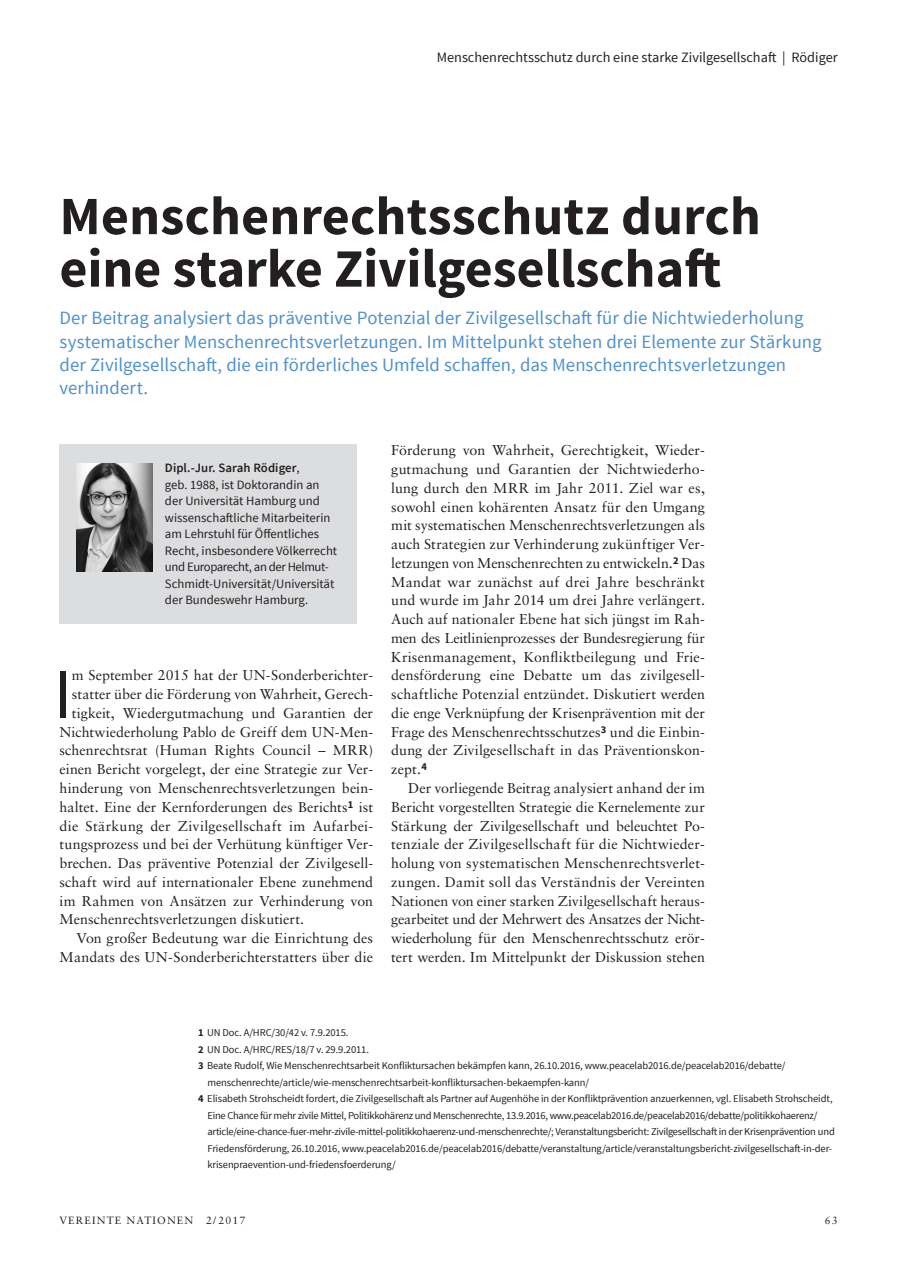
<style>
.page{position:relative;width:910px;height:1280px;background:#fff}
.page>*{position:absolute;margin:0;border:0;box-sizing:border-box;transform-origin:0 0}
.Fließtext_1__Absatz{font:71.4px "Source Sans Pro";color:#231f20}
.Headline_mittel_36pt{font:700 54px/52.5px "Source Sans Pro";color:#231f20}
.Vorspann_blau{font:18.75px/23.2px "Source Sans Pro";letter-spacing:.005em;color:#5090cc}
.Fließtext_mit_Einrüc{font:14.25px/18.8px "Sabon LT Std";letter-spacing:.005em;color:#231f20;text-align:justify}
.Fließtext_1__Absatz-2{font:14.25px "Sabon LT Std";color:#231f20}
.Kolumnentitel{font:14.25px "Source Sans Pro";color:#231f20}
.Fließtext_1__Absatz-3{font:14.25px "Sabon LT Std";letter-spacing:.02em;color:#231f20}
.Autokasten_Info{font:12.75px/16.5px "Source Sans Pro";color:#231f20}
.Autokasten_Name{font:600 12.75px "Source Sans Pro";letter-spacing:.005em;color:#231f20}
.Fußnotentext{font:10.5px/16.5px "Source Sans Pro";letter-spacing:-.01em;color:#231f20}
.Seitenzahl_Ausgabe{font:10.5px "Sabon LT Std";letter-spacing:.11em;color:#231f20}
.s1{font-weight:400}
.s2{font-weight:700}
</style>
<div class="page">
<div style="left:60px;top:444px;width:297px;height:180px;background:#dcdddf"></div>
<img style="left:77px;top:463px;width:75px;height:108px">
<p class="Kolumnentitel" style="left:437px;top:48px;width:402px">Menschenrechtsschutz durch eine starke Zivilgesellschaft | Rödiger</p>
<p class="Headline_mittel_36pt" style="left:60px;top:192px;width:703px">Menschenrechtsschutz durch eine starke Zivilgesellschaft</p>
<p class="Vorspann_blau" style="left:60px;top:307px;width:763px">Der Beitrag analysiert das präventive Potenzial der Zivilgesellschaft für die Nichtwiederholung systematischer Menschenrechtsverletzungen. Im Mittelpunkt stehen drei Elemente zur Stärkung der Zivilgesellschaft, die ein förderliches Umfeld schaffen, das Menschenrechtsverletzungen verhindert.</p>
<p class="Autokasten_Name" style="left:165px;top:460px;width:136px">Dipl.-Jur. Sarah Rödiger<span class="s1">,</span></p>
<p class="Autokasten_Info" style="left:165px;top:477px;width:174px">geb. 1988, ist Doktorandin an der Universität Hamburg und wissenschaftliche Mitarbeiterin am Lehrstuhl für Öffentliches<br>Recht, insbesondere Völkerrecht und Europarecht, an der Helmut-<br>Schmidt-Universität/Universität der Bundeswehr Hamburg.</p>
<p class="Fließtext_1__Absatz" style="left:53px;top:650px;width:20px">I</p>
<p class="Fließtext_1__Absatz-2" style="left:72px;top:667px;width:303px">m September 2015 hat der UN-Sonderberichter-</p>
<p class="Fließtext_1__Absatz-2" style="left:72px;top:686px;width:303px">statter über die Förderung von Wahrheit, Gerech-</p>
<p class="Fließtext_1__Absatz-2" style="left:72px;top:704px;width:303px">tigkeit, Wiedergutmachung und Garantien der</p>
<p class="Fließtext_1__Absatz-2" style="left:60px;top:723px;width:315px">Nichtwiederholung Pablo de Greiff dem UN-Men-</p>
<p class="Fließtext_1__Absatz-2" style="left:60px;top:742px;width:315px">schenrechtsrat (Human Rights Council – MRR)</p>
<p class="Fließtext_1__Absatz-2" style="left:60px;top:761px;width:315px">einen Bericht vorgelegt, der eine Strategie zur Ver-</p>
<p class="Fließtext_1__Absatz-2" style="left:60px;top:779px;width:315px">hinderung von Menschenrechtsverletzungen bein-</p>
<p class="Fließtext_1__Absatz-2" style="left:60px;top:798px;width:315px">haltet. Eine der Kernforderungen des Berichts<sup>1</sup> ist</p>
<p class="Fließtext_1__Absatz-3" style="left:60px;top:817px;width:315px">die Stärkung der Zivilgesellschaft im Aufarbei-</p>
<p class="Fließtext_1__Absatz-2" style="left:60px;top:836px;width:315px">tungsprozess und bei der Verhütung künftiger Ver-</p>
<p class="Fließtext_1__Absatz-2" style="left:60px;top:854px;width:315px">brechen. Das präventive Potenzial der Zivilgesell-</p>
<p class="Fließtext_1__Absatz-2" style="left:60px;top:873px;width:315px">schaft wird auf internationaler Ebene zunehmend</p>
<p class="Fließtext_1__Absatz-2" style="left:60px;top:892px;width:315px">im Rahmen von Ansätzen zur Verhinderung von</p>
<p class="Fließtext_1__Absatz-2" style="left:60px;top:911px;width:246px">Menschenrechtsverletzungen diskutiert.</p>
<p class="Fließtext_mit_Einrüc" style="left:60px;top:928px;width:315px;text-align:right">Von großer Bedeutung war die Einrichtung des<br>Mandats des UN-Sonderberichterstatters über die</p>
<p class="Fließtext_mit_Einrüc" style="left:391px;top:441px;width:315px">Förderung von Wahrheit, Gerechtigkeit, Wieder&shy;gutmachung und Garantien der Nichtwiederho&shy;lung durch den MRR im Jahr 2011. Ziel war es, sowohl einen kohärenten Ansatz für den Umgang mit systematischen Menschenrechtsverletzungen als auch Strategien zur Verhinderung zukünftiger Ver&shy;letzungen von Menschenrechten zu entwickeln.<sup>2</sup> Das Mandat war zunächst auf drei Jahre beschränkt und wurde im Jahr 2014 um drei Jahre verlängert.<br>Auch auf nationaler Ebene hat sich jüngst im Rah&shy;men des Leitlinienprozesses der Bundesregierung für Krisenmanagement, Konfliktbeilegung und Frie&shy;densförderung eine Debatte um das zivilgesell&shy;schaftliche Potenzial entzündet. Diskutiert werden die enge Verknüpfung der Krisenprävention mit der Frage des Menschenrechtsschutzes<sup>3</sup> und die Einbin&shy;dung der Zivilgesellschaft in das Präventionskon&shy;zept.<sup>4</sup></p>
<p class="Fließtext_mit_Einrüc" style="left:391px;top:778px;width:315px;text-indent:17px">Der vorliegende Beitrag analysiert anhand der im Bericht vorgestellten Strategie die Kernelemente zur Stärkung der Zivilgesellschaft und beleuchtet Po&shy;tenziale der Zivilgesellschaft für die Nichtwieder&shy;holung von systematischen Menschenrechtsverlet&shy;zungen. Damit soll das Verständnis der Vereinten Nationen von einer starken Zivilgesellschaft heraus&shy;gearbeitet und der Mehrwert des Ansatzes der Nicht&shy;wiederholung für den Menschenrechtsschutz erör&shy;tert werden. Im Mittelpunkt der Diskussion stehen</p>
<p class="Fußnotentext" style="left:198px;top:1024px;width:152px"><span class="s2">1</span> UN Doc. A/HRC/30/42 v. 7.9.2015.</p>
<p class="Fußnotentext" style="left:198px;top:1041px;width:172px"><span class="s2">2</span> UN Doc. A/HRC/RES/18/7 v. 29.9.2011.</p>
<p class="Fußnotentext" style="left:207px;top:1057px;width:579px;text-indent:-9px"><span class="s2">3</span> Beate Rudolf, Wie Menschenrechtsarbeit Konfliktursachen bekämpfen kann, 26.10.2016, www.peacelab2016.de/peacelab2016/debatte/ menschenrechte/article/wie-menschenrechtsarbeit-konfliktursachen-bekaempfen-kann/</p>
<p class="Fußnotentext" style="left:207px;top:1090px;width:629px;text-indent:-9px"><span class="s2">4</span> Elisabeth Strohscheidt fordert, die Zivilgesellschaft als Partner auf Augenhöhe in der Konfliktprävention anzuerkennen, vgl. Elisabeth Strohscheidt, Eine Chance für mehr zivile Mittel, Politikkohärenz und Menschenrechte, 13.9.2016, www.peacelab2016.de/peacelab2016/debatte/politikkohaerenz/ article/eine-chance-fuer-mehr-zivile-mittel-politikkohaerenz-und-menschenrechte/; Veranstaltungsbericht: Zivilgesellschaft in der Krisenprävention und Friedensförderung, 26.10.2016, www.peacelab2016.de/peacelab2016/debatte/veranstaltung/article/veranstaltungsbericht-zivilgesellschaft-in-der&shy;krisenpraevention-und-friedensfoerderung/</p>
<p class="Seitenzahl_Ausgabe" style="left:60px;top:1214px;width:187px">VEREINTE NATIONEN 2/2017</p>
<p class="Seitenzahl_Ausgabe" style="left:825px;top:1214px;width:14px">63</p>
</div>
